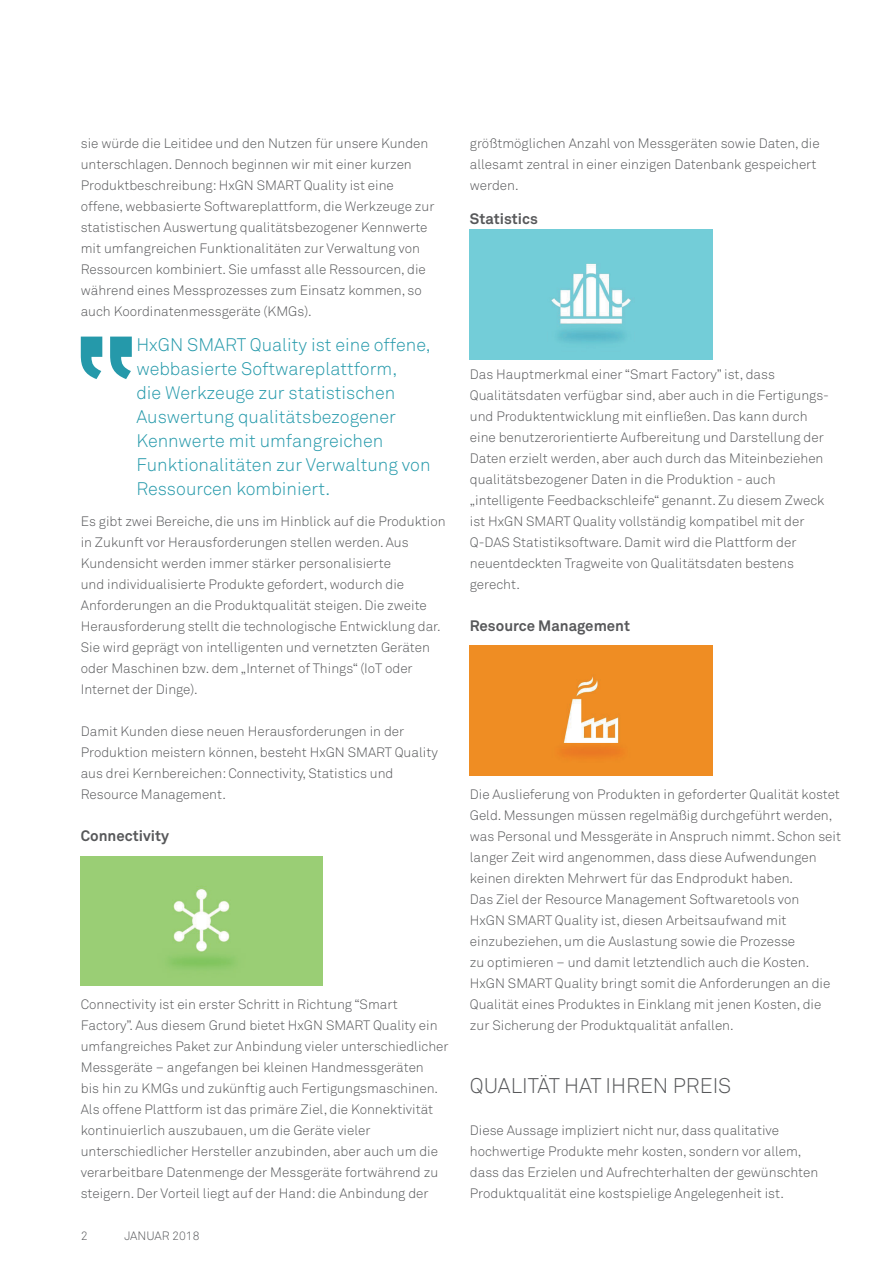
<style>
.page{position:relative;width:893px;height:1263px;background:#fff}
.page>*{position:absolute;margin:0;border:0;box-sizing:border-box;transform-origin:0 0}
.t1{font:21px "Akkurat Light Pro";color:#57585a}
.t2{font:18px/24px "Akkurat Light Pro";color:#2599aa}
.t3{font:700 15px "Akkurat Pro";color:#57585a}
.t4{font:13.5px/21px "Akkurat Light Pro";color:#57585a}
.t5{font:12px "Akkurat Light Pro";color:#57585a}
</style>
<div class="page">
<img style="left:470px;top:229px;width:243px;height:130px">
<img style="left:470px;top:645px;width:243px;height:130px">
<div style="left:81px;top:856px;width:241px;height:129px;background:#9ace75"></div>
<svg style="left:81px;top:337px;width:51px;height:42px"></svg>
<p class="t4" style="left:81px;top:133px;width:355px">sie würde die Leitidee und den Nutzen für unsere Kunden unterschlagen. Dennoch beginnen wir mit einer kurzen Produktbeschreibung: HxGN SMART Quality ist eine offene, webbasierte Softwareplattform, die Werkzeuge zur statistischen Auswertung qualitätsbezogener Kennwerte mit umfangreichen Funktionalitäten zur Verwaltung von Ressourcen kombiniert. Sie umfasst alle Ressourcen, die während eines Messprozesses zum Einsatz kommen, so auch Koordinatenmessgeräte (KMGs).</p>
<h2 class="t2" style="left:136px;top:333px;width:296px">HxGN SMART Quality ist eine offene, webbasierte Softwareplattform,<br>die Werkzeuge zur statistischen<br>Auswertung qualitätsbezogener<br>Kennwerte mit umfangreichen<br>Funktionalitäten zur Verwaltung von<br>Ressourcen kombiniert.</h2>
<p class="t4" style="left:81px;top:511px;width:366px">Es gibt zwei Bereiche, die uns im Hinblick auf die Produktion in Zukunft vor Herausforderungen stellen werden. Aus Kundensicht werden immer stärker personalisierte<br>und individualisierte Produkte gefordert, wodurch die Anforderungen an die Produktqualität steigen. Die zweite Herausforderung stellt die technologische Entwicklung dar.<br>Sie wird geprägt von intelligenten und vernetzten Geräten oder Maschinen bzw. dem „Internet of Things“ (IoT oder Internet der Dinge).</p>
<p class="t4" style="left:81px;top:721px;width:358px">Damit Kunden diese neuen Herausforderungen in der Produktion meistern können, besteht HxGN SMART Quality aus drei Kernbereichen: Connectivity, Statistics und Resource Management.</p>
<p class="t3" style="left:81px;top:826px;width:90px">Connectivity</p>
<p class="t4" style="left:81px;top:994px;width:369px">Connectivity ist ein erster Schritt in Richtung “Smart Factory”. Aus diesem Grund bietet HxGN SMART Quality ein umfangreiches Paket zur Anbindung vieler unterschiedlicher Messgeräte – angefangen bei kleinen Handmessgeräten<br>bis hin zu KMGs und zukünftig auch Fertigungsmaschinen.<br>Als offene Plattform ist das primäre Ziel, die Konnektivität kontinuierlich auszubauen, um die Geräte vieler unterschiedlicher Hersteller anzubinden, aber auch um die verarbeitbare Datenmenge der Messgeräte fortwährend zu steigern. Der Vorteil liegt auf der Hand: die Anbindung der</p>
<p class="t5" style="left:81px;top:1229px;width:8px">2</p>
<p class="t5" style="left:124px;top:1229px;width:77px">JANUAR 2018</p>
<p class="t4" style="left:470px;top:133px;width:351px">größtmöglichen Anzahl von Messgeräten sowie Daten, die allesamt zentral in einer einzigen Datenbank gespeichert werden.</p>
<p class="t3" style="left:470px;top:209px;width:69px">Statistics</p>
<p class="t4" style="left:470px;top:364px;width:361px">Das Hauptmerkmal einer “Smart Factory” ist, dass Qualitätsdaten verfügbar sind, aber auch in die Fertigungs&shy;und Produktentwicklung mit einfließen. Das kann durch eine benutzerorientierte Aufbereitung und Darstellung der Daten erzielt werden, aber auch durch das Miteinbeziehen qualitätsbezogener Daten in die Produktion - auch „intelligente Feedbackschleife“ genannt. Zu diesem Zweck ist HxGN SMART Quality vollständig kompatibel mit der Q-DAS Statistiksoftware. Damit wird die Plattform der neuentdeckten Tragweite von Qualitätsdaten bestens gerecht.</p>
<p class="t3" style="left:470px;top:616px;width:162px">Resource Management</p>
<p class="t4" style="left:470px;top:784px;width:373px">Die Auslieferung von Produkten in geforderter Qualität kostet Geld. Messungen müssen regelmäßig durchgeführt werden, was Personal und Messgeräte in Anspruch nimmt. Schon seit langer Zeit wird angenommen, dass diese Aufwendungen keinen direkten Mehrwert für das Endprodukt haben.<br>Das Ziel der Resource Management Softwaretools von<br>HxGN SMART Quality ist, diesen Arbeitsaufwand mit einzubeziehen, um die Auslastung sowie die Prozesse<br>zu optimieren – und damit letztendlich auch die Kosten.<br>HxGN SMART Quality bringt somit die Anforderungen an die Qualität eines Produktes in Einklang mit jenen Kosten, die zur Sicherung der Produktqualität anfallen.</p>
<h1 class="t1" style="left:470px;top:1073px;width:263px">QUALITÄT HAT IHREN PREIS</h1>
<p class="t4" style="left:470px;top:1120px;width:350px">Diese Aussage impliziert nicht nur, dass qualitative hochwertige Produkte mehr kosten, sondern vor allem, dass das Erzielen und Aufrechterhalten der gewünschten Produktqualität eine kostspielige Angelegenheit ist.</p>
</div>
